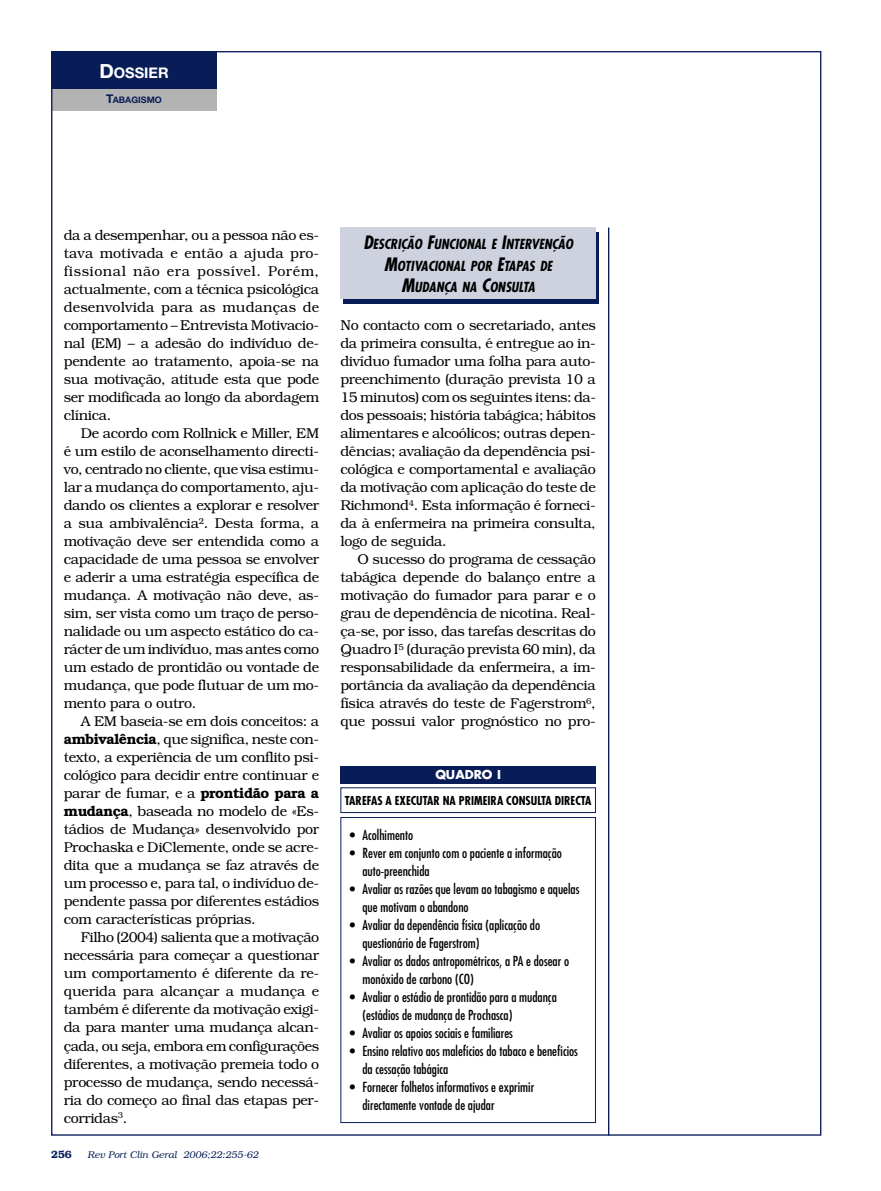
<style>
.page{position:relative;width:881px;height:1191px;background:#fff}
.page>*{position:absolute;margin:0;border:0;box-sizing:border-box;transform-origin:0 0}
.t1{font:700 14.7px "Helvetica Neue";color:#fff}
.t2{font:300 14.25px/18px "Bookman";letter-spacing:-.025em;color:#000;text-align:justify}
.t3{font:condensed 13.5px/18px "Futura";color:#000}
.t4{font:italic 700 condensed 13.5px/21.6px "Futura";color:#000;text-align:center}
.t5{font:700 condensed 12px "Futura";color:#000}
.t6{font:700 12px "Futura";color:#fff}
.t7{font:600 10.5px "Bookman";color:#081d58}
.t8{font:italic 300 9.75px "Bookman";color:#081d58}
.t9{font:700 9px "Helvetica Neue";color:#081d58}
.s1{font-size:19.5px}
.s2{font-size:12px}
.s3{font-weight:600}
.s4{font-size:18px}
</style>
<div class="page">
<div style="left:51px;top:51px;width:166px;height:39px;background:#081d58"></div>
<div style="left:51px;top:89px;width:166px;height:22px;background:#b3b3b3"></div>
<hr style="left:607px;top:227px;width:2px;height:908px;background:#081d58">
<div style="left:343px;top:232px;width:255px;height:72px;background:#081d58"></div>
<div style="left:340px;top:227px;width:255px;height:72px;background:#ced2de"></div>
<div style="left:340px;top:766px;width:255px;height:17px;background:#081d58"></div>
<div style="left:340px;top:787px;width:255px;height:26px;border:1px solid #081d58"></div>
<div style="left:340px;top:817px;width:255px;height:306px;border:1px solid #081d58"></div>
<p class="t1" style="left:99px;top:67px;width:71px"><span class="s1">D</span>OSSIER</p>
<p class="t9" style="left:106px;top:97px;width:57px"><span class="s2">T</span>ABAGISMO</p>
<p class="t2" style="left:64px;top:226px;width:257px">da a desempenhar, ou a pessoa não es&shy;tava motivada e então a ajuda pro&shy;fissional não era possível. Porém, actualmente, com a técnica psicológica desenvolvida para as mudanças de comportamento – Entrevista Motivacio&shy;nal (EM) – a adesão do indivíduo de&shy;pendente ao tratamento, apoia-se na sua motivação, atitude esta que pode ser modificada ao longo da abordagem clínica.</p>
<p class="t2" style="left:64px;top:424px;width:257px;text-indent:17px">De acordo com Rollnick e Miller, EM é um estilo de aconselhamento directi&shy;vo, centrado no cliente, que visa estimu&shy;lar a mudança do comportamento, aju&shy;dando os clientes a explorar e resolver a sua ambivalência<sup>2</sup>. Desta forma, a motivação deve ser entendida como a capacidade de uma pessoa se envolver e aderir a uma estratégia específica de mudança. A motivação não deve, as&shy;sim, ser vista como um traço de perso&shy;nalidade ou um aspecto estático do ca&shy;rácter de um indivíduo, mas antes como um estado de prontidão ou vontade de mudança, que pode flutuar de um mo&shy;mento para o outro.</p>
<p class="t2" style="left:64px;top:712px;width:257px;text-indent:17px">A EM baseia-se em dois conceitos: a <span class="s3">ambivalência</span>, que significa, neste con&shy;texto, a experiência de um conflito psi&shy;cológico para decidir entre continuar e parar de fumar, e a <span class="s3">prontidão para a mudança</span>, baseada no modelo de «Es&shy;tádios de Mudança» desenvolvido por Prochaska e DiClemente, onde se acre&shy;dita que a mudança se faz através de um processo e, para tal, o indivíduo de&shy;pendente passa por diferentes estádios com características próprias.</p>
<p class="t2" style="left:64px;top:928px;width:257px;text-indent:17px">Filho (2004) salienta que a motivação necessária para começar a questionar um comportamento é diferente da re&shy;querida para alcançar a mudança e também é diferente da motivação exigi&shy;da para manter uma mudança alcan&shy;çada, ou seja, embora em configurações diferentes, a motivação premeia todo o processo de mudança, sendo necessá&shy;ria do começo ao final das etapas per&shy;corridas<sup>3</sup>.</p>
<p class="t7" style="left:51px;top:1148px;width:22px">256</p>
<p class="t8" style="left:88px;top:1149px;width:172px">Rev Port Clin Geral 2006;22:255-62</p>
<p class="t4" style="left:363px;top:234px;width:211px"><span class="s4">D</span>ESCRIÇÃO <span class="s4">F</span>UNCIONAL E <span class="s4">I</span>NTERVENÇÃO<br><span class="s4">M</span>OTIVACIONAL POR <span class="s4">E</span>TAPAS DE<br><span class="s4">M</span>UDANÇA NA <span class="s4">C</span>ONSULTA</p>
<p class="t2" style="left:340px;top:316px;width:257px">No contacto com o secretariado, antes da primeira consulta, é entregue ao in&shy;divíduo fumador uma folha para auto&shy;preenchimento (duração prevista 10 a 15 minutos) com os seguintes itens: da&shy;dos pessoais; história tabágica; hábitos alimentares e alcoólicos; outras depen&shy;dências; avaliação da dependência psi&shy;cológica e comportamental e avaliação da motivação com aplicação do teste de Richmond<sup>4</sup>. Esta informação é forneci&shy;da à enfermeira na primeira consulta, logo de seguida.</p>
<p class="t2" style="left:340px;top:550px;width:257px;text-indent:17px">O sucesso do programa de cessação tabágica depende do balanço entre a motivação do fumador para parar e o grau de dependência de nicotina. Real&shy;ça-se, por isso, das tarefas descritas do Quadro I<sup>5</sup> (duração prevista 60 min), da responsabilidade da enfermeira, a im&shy;portância da avaliação da dependência física através do teste de Fagerstrom<sup>6</sup>, que possui valor prognóstico no pro-</p>
<p class="t6" style="left:435px;top:769px;width:67px">QUADRO I</p>
<p class="t5" style="left:345px;top:795px;width:248px">TAREFAS A EXECUTAR NA PRIMEIRA CONSULTA DIRECTA</p>
<p class="t3" style="left:349px;top:826px;width:65px">• Acolhimento</p>
<p class="t3" style="left:362px;top:844px;width:201px;text-indent:-13px">• Rever em conjunto com o paciente a informação auto-preenchida</p>
<p class="t3" style="left:362px;top:880px;width:218px;text-indent:-13px">• Avaliar as razões que levam ao tabagismo e aquelas que motivam o abandono</p>
<p class="t3" style="left:362px;top:916px;width:179px;text-indent:-13px">• Avaliar da dependência física (aplicação do questionário de Fagerstrom)</p>
<p class="t3" style="left:362px;top:952px;width:208px;text-indent:-13px">• Avaliar os dados antropométricos, a PA e dosear o monóxido de carbono (CO)</p>
<p class="t3" style="left:362px;top:988px;width:196px;text-indent:-13px">• Avaliar o estádio de prontidão para a mudança (estádios de mudança de Prochasca)</p>
<p class="t3" style="left:349px;top:1024px;width:165px">• Avaliar os apoios sociais e familiares</p>
<p class="t3" style="left:362px;top:1042px;width:217px;text-indent:-13px">• Ensino relativo aos malefícios do tabaco e benefícios da cessação tabágica</p>
<p class="t3" style="left:362px;top:1078px;width:173px;text-indent:-13px">• Fornecer folhetos informativos e exprimir directamente vontade de ajudar</p>
</div>
